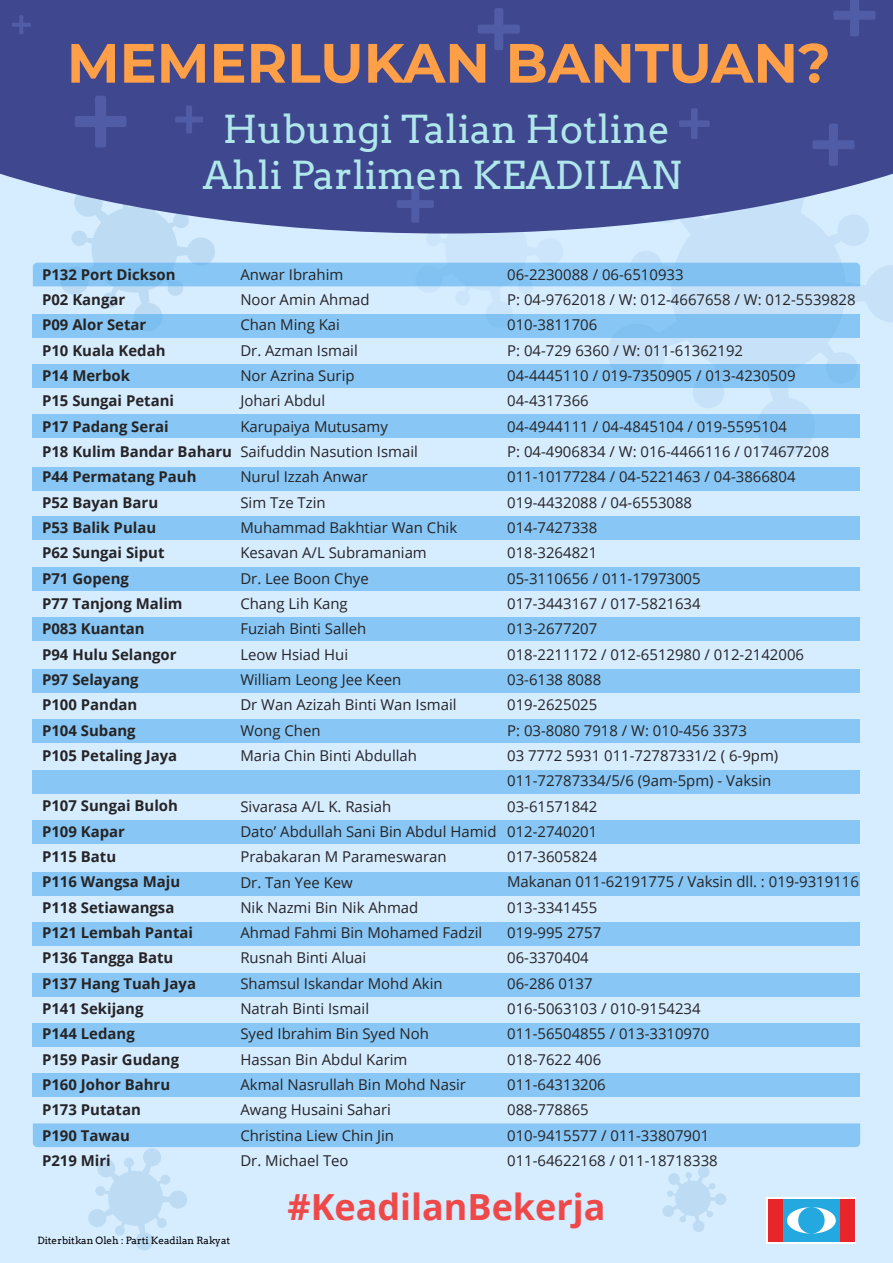
<style>
.page{position:relative;width:893px;height:1263px;background:#d6ecff}
.page>*{position:absolute;margin:0;border:0;box-sizing:border-box;transform-origin:0 0}
.t1{font:700 55.35px "Montserrat";color:#ff9f48}
.t2{font:38.55px/46.2px "Arvo";color:#b0e7ea;text-align:center}
.t3{font:700 36px "Open Sans";color:#ef4848}
.t4{font:14.85px/25.3px "Open Sans";color:#262425}
.t5{font:700 14.85px/25.3px "Open Sans";color:#262425}
.t6{font:9.9px "Arvo";color:#000}
</style>
<div class="page">
<svg style="left:608px;top:233px;width:285px;height:222px"></svg>
<div style="left:0;top:0;width:893px;height:233px;background:#3f488e"></div>
<svg style="left:33px;top:169px;width:827px;height:145px"></svg>
<div style="left:33px;top:314px;width:827px;height:24px;background:#87c6f5"></div>
<div style="left:33px;top:364px;width:827px;height:24px;background:#87c6f5"></div>
<div style="left:33px;top:414px;width:827px;height:24px;background:#87c6f5"></div>
<div style="left:33px;top:467px;width:827px;height:24px;background:#87c6f5"></div>
<div style="left:33px;top:516px;width:827px;height:23px;background:#87c6f5"></div>
<div style="left:33px;top:567px;width:827px;height:24px;background:#87c6f5"></div>
<div style="left:33px;top:617px;width:827px;height:24px;background:#87c6f5"></div>
<div style="left:33px;top:669px;width:827px;height:23px;background:#87c6f5"></div>
<div style="left:33px;top:719px;width:827px;height:23px;background:#87c6f5"></div>
<div style="left:33px;top:770px;width:827px;height:24px;background:#87c6f5"></div>
<div style="left:33px;top:820px;width:827px;height:24px;background:#87c6f5"></div>
<div style="left:33px;top:872px;width:827px;height:24px;background:#87c6f5"></div>
<div style="left:33px;top:922px;width:827px;height:24px;background:#87c6f5"></div>
<div style="left:33px;top:973px;width:827px;height:24px;background:#87c6f5"></div>
<div style="left:33px;top:1023px;width:827px;height:24px;background:#87c6f5"></div>
<div style="left:33px;top:1073px;width:827px;height:24px;background:#87c6f5"></div>
<div style="left:691px;top:108px;width:7px;height:31px;background:#505ca5"></div>
<div style="left:679px;top:120px;width:31px;height:7px;background:#505ca5"></div>
<div style="left:829px;top:124px;width:9px;height:42px;background:#505ca5;border-radius:2px"></div>
<div style="left:812px;top:140px;width:42px;height:9px;background:#505ca5;border-radius:2px"></div>
<svg style="left:850px;top:0;width:9px;height:36px"></svg>
<div style="left:833px;top:11px;width:43px;height:9px;background:#505ca5;border-radius:2px"></div>
<div style="left:494px;top:8px;width:9px;height:42px;background:#505ca5;border-radius:2px"></div>
<div style="left:478px;top:25px;width:42px;height:9px;background:#505ca5;border-radius:2px"></div>
<hr style="left:19px;top:15px;width:4px;height:19px;background:#505ca5">
<hr style="left:12px;top:23px;width:19px;height:4px;background:#505ca5">
<div style="left:411px;top:186px;width:8px;height:37px;background:#505ca5;border-radius:2px"></div>
<div style="left:397px;top:200px;width:37px;height:8px;background:#505ca5;border-radius:2px"></div>
<div style="left:186px;top:106px;width:6px;height:27px;background:#505ca5"></div>
<div style="left:175px;top:117px;width:28px;height:6px;background:#505ca5"></div>
<div style="left:95px;top:96px;width:11px;height:51px;background:#505ca5;border-radius:2px"></div>
<div style="left:75px;top:116px;width:51px;height:11px;background:#505ca5;border-radius:2px"></div>
<svg style="left:33px;top:1123px;width:827px;height:128px"></svg>
<h1 class="t1" style="left:67px;top:23px;width:765px">MEMERLUKAN BANTUAN?</h1>
<h2 class="t2" style="left:203px;top:106px;width:480px">Hubungi Talian Hotline<br>Ahli Parlimen KEADILAN</h2>
<p class="t5" style="left:42px;top:261px;width:192px">P132 Port Dickson<br>P02 Kangar<br>P09 Alor Setar<br>P10 Kuala Kedah<br>P14 Merbok<br>P15 Sungai Petani<br>P17 Padang Serai<br>P18 Kulim Bandar Baharu<br>P44 Permatang Pauh<br>P52 Bayan Baru<br>P53 Balik Pulau<br>P62 Sungai Siput<br>P71 Gopeng<br>P77 Tanjong Malim<br>P083 Kuantan<br>P94 Hulu Selangor<br>P97 Selayang<br>P100 Pandan<br>P104 Subang<br>P105 Petaling Jaya</p>
<p class="t5" style="left:42px;top:793px;width:155px">P107 Sungai Buloh<br>P109 Kapar<br>P115 Batu<br>P116 Wangsa Maju<br>P118 Setiawangsa<br>P121 Lembah Pantai<br>P136 Tangga Batu<br>P137 Hang Tuah Jaya<br>P141 Sekijang<br>P144 Ledang<br>P159 Pasir Gudang<br>P160 Johor Bahru<br>P173 Putatan<br>P190 Tawau<br>P219 Miri</p>
<p class="t4" style="left:240px;top:261px;width:218px">Anwar Ibrahim<br>Noor Amin Ahmad<br>Chan Ming Kai<br>Dr. Azman Ismail<br>Nor Azrina Surip<br>Johari Abdul<br>Karupaiya Mutusamy<br>Saifuddin Nasution Ismail<br>Nurul Izzah Anwar<br>Sim Tze Tzin<br>Muhammad Bakhtiar Wan Chik<br>Kesavan A/L Subramaniam<br>Dr. Lee Boon Chye<br>Chang Lih Kang<br>Fuziah Binti Salleh<br>Leow Hsiad Hui<br>William Leong Jee Keen<br>Dr Wan Azizah Binti Wan Ismail<br>Wong Chen<br>Maria Chin Binti Abdullah</p>
<p class="t4" style="left:240px;top:793px;width:258px">Sivarasa A/L K. Rasiah<br>Dato’ Abdullah Sani Bin Abdul Hamid<br>Prabakaran M Parameswaran<br>Dr. Tan Yee Kew<br>Nik Nazmi Bin Nik Ahmad<br>Ahmad Fahmi Bin Mohamed Fadzil<br>Rusnah Binti Aluai<br>Shamsul Iskandar Mohd Akin<br>Natrah Binti Ismail<br>Syed Ibrahim Bin Syed Noh<br>Hassan Bin Abdul Karim<br>Akmal Nasrullah Bin Mohd Nasir<br>Awang Husaini Sahari<br>Christina Liew Chin Jin<br>Dr. Michael Teo</p>
<p class="t4" style="left:507px;top:261px;width:353px">06-2230088 / 06-6510933<br>P: 04-9762018 / W: 012-4667658 / W: 012-5539828<br>010-3811706<br>P: 04-729 6360 / W: 011-61362192<br>04-4445110 / 019-7350905 / 013-4230509<br>04-4317366<br>04-4944111 / 04-4845104 / 019-5595104<br>P: 04-4906834 / W: 016-4466116 / 0174677208<br>011-10177284 / 04-5221463 / 04-3866804<br>019-4432088 / 04-6553088<br>014-7427338<br>018-3264821<br>05-3110656 / 011-17973005<br>017-3443167 / 017-5821634<br>013-2677207<br>018-2211172 / 012-6512980 / 012-2142006<br>03-6138 8088<br>019-2625025<br>P: 03-8080 7918 / W: 010-456 3373<br>03 7772 5931 011-72787331/2 ( 6-9pm)<br>011-72787334/5/6 (9am-5pm) - Vaksin<br>03-61571842<br>012-2740201<br>017-3605824<br>Makanan 011-62191775 / Vaksin dll. : 019-9319116<br>013-3341455<br>019-995 2757<br>06-3370404<br>06-286 0137<br>016-5063103 / 010-9154234<br>011-56504855 / 013-3310970<br>018-7622 406<br>011-64313206<br>088-778865<br>010-9415577 / 011-33807901<br>011-64622168 / 011-18718338</p>
<p class="t6" style="left:37px;top:1234px;width:194px">Diterbitkan Oleh : Parti Keadilan Rakyat</p>
<h3 class="t3" style="left:287px;top:1181px;width:320px">#KeadilanBekerja</h3>
</div>
